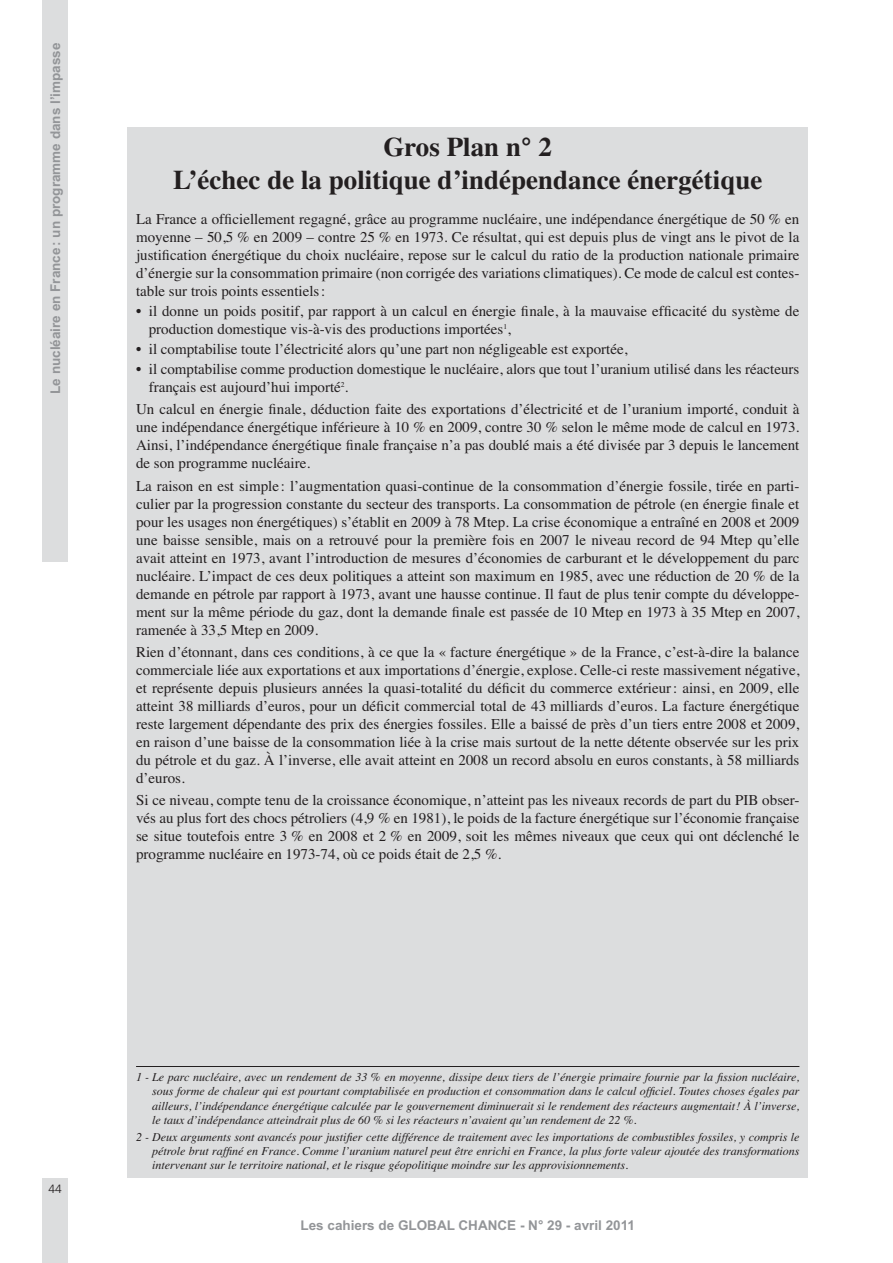
<style>
.page{position:relative;width:893px;height:1263px;background:#fff}
.page>*{position:absolute;margin:0;border:0;box-sizing:border-box;transform-origin:0 0}
.t1{font:700 27px/32.4px "Times";color:#231f20;text-align:center}
.t2{font:15px/18px "Times";color:#231f20;text-align:justify}
.t3{font:700 13.5px "Arial";color:#939598}
.t4{font:italic 12px/14.4px "Times";color:#231f20;text-align:justify}
.t5{font:300 12px "Frutiger";color:#231f20}
</style>
<div class="page">
<div style="left:43px;top:1178px;width:25px;height:85px;background:#dcddde"></div>
<div style="left:128px;top:128px;width:680px;height:1050px;background:#dcddde"></div>
<hr style="left:136px;top:1066px;width:663px;height:1px;background:#231f20">
<div style="left:43px;top:0;width:25px;height:561px;background:#dcddde"></div>
<p class="t3" style="left:48px;top:394px;width:353px;rotate:-90deg">Le nucléaire en France : un programme dans l’impasse</p>
<p class="t1" style="left:173px;top:133px;width:591px">Gros Plan n° 2<br>L’échec de la politique d’indépendance énergétique</p>
<p class="t2" style="left:136px;top:211px;width:665px">La France a officiellement regagné, grâce au programme nucléaire, une indépendance énergétique de 50 % en moyenne – 50,5 % en 2009 – contre 25 % en 1973. Ce résultat, qui est depuis plus de vingt ans le pivot de la justification énergétique du choix nucléaire, repose sur le calcul du ratio de la production nationale primaire d’énergie sur la consommation primaire (non corrigée des variations climatiques). Ce mode de calcul est contes&shy;table sur trois points essentiels :</p>
<p class="t2" style="left:149px;top:303px;width:652px;text-indent:-13px">• il donne un poids positif, par rapport à un calcul en énergie finale, à la mauvaise efficacité du système de production domestique vis-à-vis des productions importées<sup>1</sup>,</p>
<p class="t2" style="left:136px;top:341px;width:493px">• il comptabilise toute l’électricité alors qu’une part non négligeable est exportée,</p>
<p class="t2" style="left:149px;top:361px;width:652px;text-indent:-13px">• il comptabilise comme production domestique le nucléaire, alors que tout l’uranium utilisé dans les réacteurs français est aujourd’hui importé<sup>2</sup>.</p>
<p class="t2" style="left:136px;top:402px;width:665px">Un calcul en énergie finale, déduction faite des exportations d’électricité et de l’uranium importé, conduit à une indépendance énergétique inférieure à 10 % en 2009, contre 30 % selon le même mode de calcul en 1973.<br>Ainsi, l’indépendance énergétique finale française n’a pas doublé mais a été divisée par 3 depuis le lancement de son programme nucléaire.</p>
<p class="t2" style="left:136px;top:478px;width:665px">La raison en est simple : l’augmentation quasi-continue de la consommation d’énergie fossile, tirée en parti&shy;culier par la progression constante du secteur des transports. La consommation de pétrole (en énergie finale et pour les usages non énergétiques) s’établit en 2009 à 78 Mtep. La crise économique a entraîné en 2008 et 2009 une baisse sensible, mais on a retrouvé pour la première fois en 2007 le niveau record de 94 Mtep qu’elle avait atteint en 1973, avant l’introduction de mesures d’économies de carburant et le développement du parc nucléaire. L’impact de ces deux politiques a atteint son maximum en 1985, avec une réduction de 20 % de la demande en pétrole par rapport à 1973, avant une hausse continue. Il faut de plus tenir compte du développe&shy;ment sur la même période du gaz, dont la demande finale est passée de 10 Mtep en 1973 à 35 Mtep en 2007, ramenée à 33,5 Mtep en 2009.</p>
<p class="t2" style="left:136px;top:644px;width:665px">Rien d’étonnant, dans ces conditions, à ce que la « facture énergétique » de la France, c’est-à-dire la balance commerciale liée aux exportations et aux importations d’énergie, explose. Celle-ci reste massivement négative, et représente depuis plusieurs années la quasi-totalité du déficit du commerce extérieur : ainsi, en 2009, elle atteint 38 milliards d’euros, pour un déficit commercial total de 43 milliards d’euros. La facture énergétique reste largement dépendante des prix des énergies fossiles. Elle a baissé de près d’un tiers entre 2008 et 2009, en raison d’une baisse de la consommation liée à la crise mais surtout de la nette détente observée sur les prix du pétrole et du gaz. À l’inverse, elle avait atteint en 2008 un record absolu en euros constants, à 58 milliards d’euros.</p>
<p class="t2" style="left:136px;top:792px;width:665px">Si ce niveau, compte tenu de la croissance économique, n’atteint pas les niveaux records de part du PIB obser&shy;vés au plus fort des chocs pétroliers (4,9 % en 1981), le poids de la facture énergétique sur l’économie française se situe toutefois entre 3 % en 2008 et 2 % en 2009, soit les mêmes niveaux que ceux qui ont déclenché le programme nucléaire en 1973-74, où ce poids était de 2,5 %.</p>
<p class="t5" style="left:49px;top:1184px;width:15px">44</p>
<p class="t4" style="left:152px;top:1071px;width:649px;text-indent:-16px">1 - Le parc nucléaire, avec un rendement de 33 % en moyenne, dissipe deux tiers de l’énergie primaire fournie par la fission nucléaire, sous forme de chaleur qui est pourtant comptabilisée en production et consommation dans le calcul officiel. Toutes choses égales par ailleurs, l’indépendance énergétique calculée par le gouvernement diminuerait si le rendement des réacteurs augmentait ! À l’inverse, le taux d’indépendance atteindrait plus de 60 % si les réacteurs n’avaient qu’un rendement de 22 %.</p>
<p class="t4" style="left:152px;top:1130px;width:649px;text-indent:-16px">2 - Deux arguments sont avancés pour justifier cette différence de traitement avec les importations de combustibles fossiles, y compris le pétrole brut raffiné en France. Comme l’uranium naturel peut être enrichi en France, la plus forte valeur ajoutée des transformations intervenant sur le territoire national, et le risque géopolitique moindre sur les approvisionnements.</p>
<p class="t3" style="left:300px;top:1218px;width:336px">Les cahiers de GLOBAL CHANCE - N° 29 - avril 2011</p>
</div>
